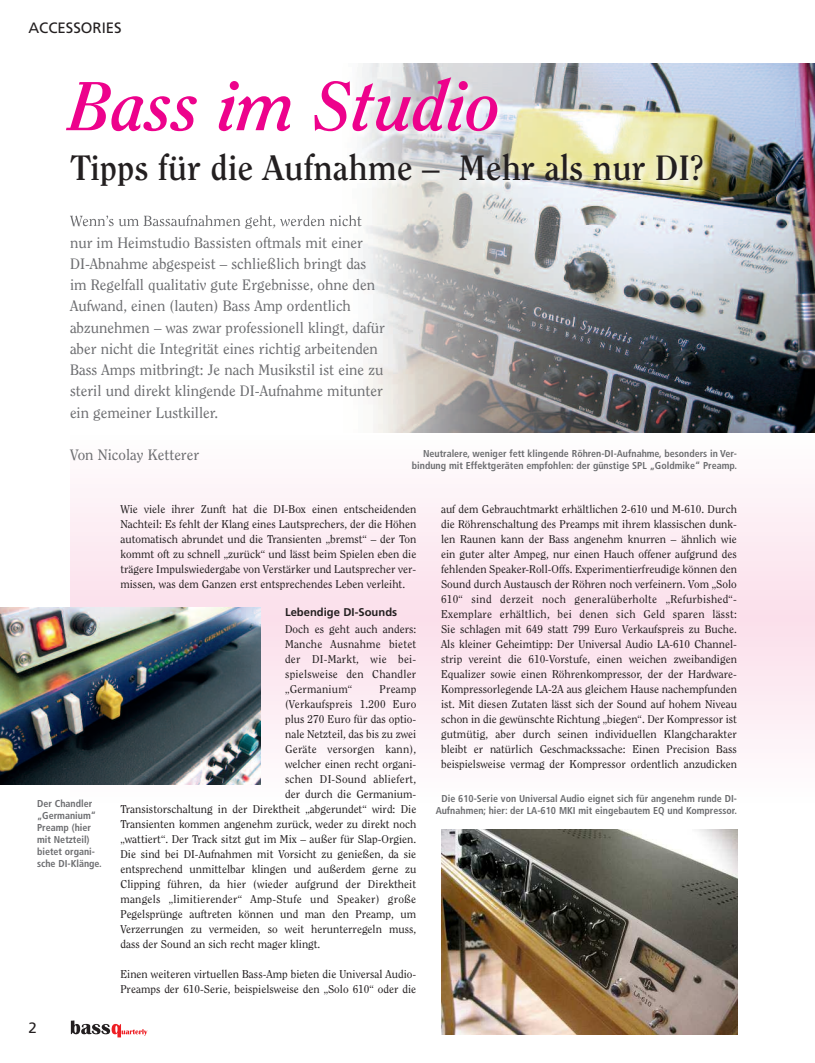
<style>
.page{position:relative;width:815px;height:1063px;background:#fff}
.page>*{position:absolute;margin:0;border:0;box-sizing:border-box;transform-origin:0 0}
.t1{font:italic 700 68.75px "Clearface Std";color:#ed028c}
.t2{font:700 35px "Clearface Std";color:#231f20}
.t3{font:15px/21.2px "Clearface Std";color:#6c6d70}
.t4{font:15px "Frutiger";color:#231f20}
.t5{font:11.25px/15px "Clearface Std";color:#231f20;text-align:justify}
.t6{font:11.25px "Clearface Std";letter-spacing:.02em;color:#231f20}
.t7{font:700 11.25px "Frutiger";color:#231f20}
.t8{font:700 condensed 10px/12px "Frutiger";color:#6c6d70;text-align:center}
</style>
<div class="page">
<svg style="left:70px;top:488px;width:745px;height:297px"></svg>
<img style="left:323px;top:64px;width:491px;height:368px">
<svg style="left:71px;top:1020px;width:76px;height:17px"></svg>
<img style="left:70px;top:68px;width:745px;height:156px">
<img style="left:70px;top:216px;width:94px;height:8px">
<img style="left:0;top:608px;width:260px;height:177px">
<img style="left:441px;top:830px;width:296px;height:205px">
<h3 class="t4" style="left:28px;top:21px;width:95px">ACCESSORIES</h3>
<h1 class="t1" style="left:70px;top:77px;width:433px">Bass im Studio</h1>
<h2 class="t2" style="left:70px;top:153px;width:635px">Tipps für die Aufnahme – Mehr als nur DI?</h2>
<p class="t3" style="left:70px;top:211px;width:317px">Wenn’s um Bassaufnahmen geht, werden nicht nur im Heimstudio Bassisten oftmals mit einer DI-Abnahme abgespeist – schließlich bringt das im Regelfall qualitativ gute Ergebnisse, ohne den Aufwand, einen (lauten) Bass Amp ordentlich abzunehmen – was zwar professionell klingt, dafür aber nicht die Integrität eines richtig arbeitenden Bass Amps mitbringt: Je nach Musikstil ist eine zu steril und direkt klingende DI-Aufnahme mitunter ein gemeiner Lustkiller.</p>
<h3 class="t3" style="left:70px;top:445px;width:131px">Von Nicolay Ketterer</h3>
<p class="t8" style="left:412px;top:448px;width:327px;text-align:right">Neutralere, weniger fett klingende Röhren-DI-Aufnahme, besonders in Ver&shy;bindung mit Effektgeräten empfohlen: der günstige SPL „Goldmike“ Preamp.</p>
<p class="t8" style="left:37px;top:799px;width:66px;text-align:left">Der Chandler „Germanium“<br>Preamp (hier mit Netzteil) bietet organi&shy;sche DI-Klänge.</p>
<h3 class="t4" style="left:28px;top:1022px;width:10px">2</h3>
<p class="t5" style="left:120px;top:502px;width:297px">Wie viele ihrer Zunft hat die DI-Box einen entscheidenden Nachteil: Es fehlt der Klang eines Lautsprechers, der die Höhen automatisch abrundet und die Transienten „bremst“ – der Ton kommt oft zu schnell „zurück“ und lässt beim Spielen eben die trägere Impulswiedergabe von Verstärker und Lautsprecher ver&shy;missen, was dem Ganzen erst entsprechendes Leben verleiht.</p>
<p class="t7" style="left:285px;top:608px;width:114px">Lebendige DI-Sounds</p>
<p class="t5" style="left:285px;top:622px;width:133px">Doch es geht auch anders:<br>Manche Ausnahme bietet der DI-Markt, wie bei&shy;spielsweise den Chandler „Germanium“</p>
<p class="t5" style="left:380px;top:682px;width:38px">Preamp</p>
<p class="t5" style="left:285px;top:697px;width:133px">(Verkaufspreis 1.200 Euro</p>
<p class="t5" style="left:285px;top:712px;width:133px">plus 270 Euro für das optio-</p>
<p class="t5" style="left:285px;top:727px;width:133px">nale Netzteil, das bis zu zwei</p>
<p class="t6" style="left:285px;top:744px;width:133px">Geräte versorgen kann),</p>
<p class="t5" style="left:285px;top:757px;width:133px">welcher einen recht organi-</p>
<p class="t6" style="left:285px;top:774px;width:133px">schen DI-Sound abliefert,</p>
<p class="t5" style="left:285px;top:787px;width:133px">der durch die Germanium-</p>
<p class="t5" style="left:120px;top:802px;width:297px">Transistorschaltung in der Direktheit „abgerundet“ wird: Die</p>
<p class="t5" style="left:120px;top:817px;width:297px">Transienten kommen angenehm zurück, weder zu direkt noch</p>
<p class="t5" style="left:120px;top:832px;width:297px">„wattiert“. Der Track sitzt gut im Mix – außer für Slap-Orgien.</p>
<p class="t5" style="left:120px;top:847px;width:297px">Die sind bei DI-Aufnahmen mit Vorsicht zu genießen, da sie</p>
<p class="t5" style="left:120px;top:862px;width:297px">entsprechend unmittelbar klingen und außerdem gerne zu</p>
<p class="t5" style="left:120px;top:877px;width:297px">Clipping führen, da hier (wieder aufgrund der Direktheit</p>
<p class="t6" style="left:120px;top:894px;width:297px">mangels „limitierender“ Amp-Stufe und Speaker) große</p>
<p class="t5" style="left:120px;top:907px;width:297px">Pegelsprünge auftreten können und man den Preamp, um</p>
<p class="t5" style="left:120px;top:922px;width:297px">Verzerrungen zu vermeiden, so weit herunterregeln muss,</p>
<p class="t5" style="left:120px;top:937px;width:202px">dass der Sound an sich recht mager klingt.</p>
<p class="t5" style="left:120px;top:967px;width:297px">Einen weiteren virtuellen Bass-Amp bieten die Universal Audio-<br>Preamps der 610-Serie, beispielsweise den „Solo 610“ oder die</p>
<p class="t5" style="left:441px;top:502px;width:297px">auf dem Gebrauchtmarkt erhältlichen 2-610 und M-610. Durch die Röhrenschaltung des Preamps mit ihrem klassischen dunk&shy;len Raunen kann der Bass angenehm knurren – ähnlich wie ein guter alter Ampeg, nur einen Hauch offener aufgrund des fehlenden Speaker-Roll-Offs. Experimentierfreudige können den Sound durch Austausch der Röhren noch verfeinern. Vom „Solo 610“ sind derzeit noch generalüberholte „Refurbished“- Exemplare erhältlich, bei denen sich Geld sparen lässt:<br>Sie schlagen mit 649 statt 799 Euro Verkaufspreis zu Buche.<br>Als kleiner Geheimtipp: Der Universal Audio LA-610 Channel&shy;strip vereint die 610-Vorstufe, einen weichen zweibandigen Equalizer sowie einen Röhrenkompressor, der der Hardware-Kompressorlegende LA-2A aus gleichem Hause nachempfunden ist. Mit diesen Zutaten lässt sich der Sound auf hohem Niveau schon in die gewünschte Richtung „biegen“. Der Kompressor ist gutmütig, aber durch seinen individuellen Klangcharakter bleibt er natürlich Geschmackssache: Einen Precision Bass beispielsweise vermag der Kompressor ordentlich anzudicken</p>
<p class="t8" style="left:436px;top:793px;width:303px">Die 610-Serie von Universal Audio eignet sich für angenehm runde DI-<br>Aufnahmen; hier: der LA-610 MKI mit eingebautem EQ und Kompressor.</p>
</div>
